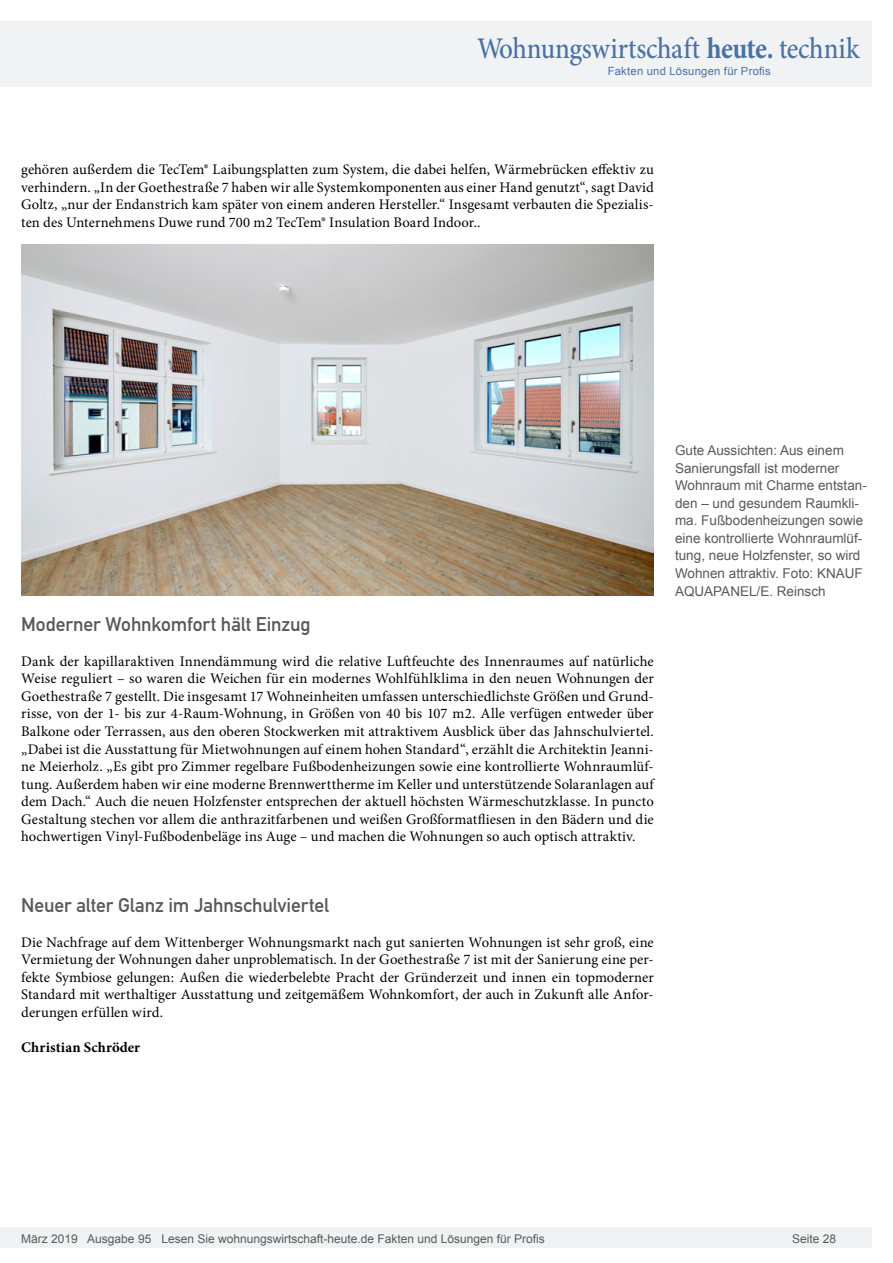
<style>
.page{position:relative;width:893px;height:1263px;background:#fff}
.page>*{position:absolute;margin:0;border:0;box-sizing:border-box;transform-origin:0 0}
.t1{font:500 30px "Minion Pro";letter-spacing:-.01em;color:#4973a3;scale:.9 1}
.t2{font:19.5px "DIN Mittelschrift";letter-spacing:-.005em;color:#595959}
.t3{font:14.7px/17.5px "Minion Pro";letter-spacing:.005em;color:#000;text-align:justify}
.t4{font:700 14.7px "Minion Pro";letter-spacing:.01em;color:#000}
.t5{font:13.5px/17.5px "Arial";color:#595959}
.t6{font:12px "Arial";color:#595959}
.t7{font:11.25px "Arial";letter-spacing:.025em;color:#4973a3}
.s1{font-weight:700}
</style>
<div class="page">
<div style="left:0;top:1227px;width:872px;height:20px;background:#f1f2f3"></div>
<div style="left:0;top:21px;width:872px;height:66px;background:#f1f2f3"></div>
<img style="left:21px;top:244px;width:632px;height:351px">
<h1 class="t1" style="left:477px;top:28px;width:426px">Wohnungswirtschaft <span class="s1">heute.</span> technik</h1>
<p class="t7" style="left:608px;top:63px;width:165px">Fakten und Lösungen für Profis</p>
<p class="t3" style="left:21px;top:161px;width:634px">gehören außerdem die TecTem® Laibungsplatten zum System, die dabei helfen, Wärmebrücken effektiv zu verhindern. „In der Goethestraße 7 haben wir alle Systemkomponenten aus einer Hand genutzt“, sagt David Goltz, „nur der Endanstrich kam später von einem anderen Hersteller.“ Insgesamt verbauten die Spezialis&shy;ten des Unternehmens Duwe rund 700 m2 TecTem® Insulation Board Indoor..</p>
<h2 class="t2" style="left:21px;top:612px;width:291px">Moderner Wohnkomfort hält Einzug</h2>
<p class="t3" style="left:21px;top:652px;width:634px">Dank der kapillaraktiven Innendämmung wird die relative Luftfeuchte des Innenraumes auf natürliche Weise reguliert – so waren die Weichen für ein modernes Wohlfühlklima in den neuen Wohnungen der Goethestraße 7 gestellt. Die insgesamt 17 Wohneinheiten umfassen unterschiedlichste Größen und Grund&shy;risse, von der 1- bis zur 4-Raum-Wohnung, in Größen von 40 bis 107 m2. Alle verfügen entweder über Balkone oder Terrassen, aus den oberen Stockwerken mit attraktivem Ausblick über das Jahnschulviertel. „Dabei ist die Ausstattung für Mietwohnungen auf einem hohen Standard“, erzählt die Architektin Jeanni&shy;ne Meierholz. „Es gibt pro Zimmer regelbare Fußbodenheizungen sowie eine kontrollierte Wohnraumlüf&shy;tung. Außerdem haben wir eine moderne Brennwerttherme im Keller und unterstützende Solaranlagen auf dem Dach.“ Auch die neuen Holzfenster entsprechen der aktuell höchsten Wärmeschutzklasse. In puncto Gestaltung stechen vor allem die anthrazitfarbenen und weißen Großformatfliesen in den Bädern und die hochwertigen Vinyl-Fußbodenbeläge ins Auge – und machen die Wohnungen so auch optisch attraktiv.</p>
<p class="t5" style="left:675px;top:442px;width:193px">Gute Aussichten: Aus einem<br>Sanierungsfall ist moderner<br>Wohnraum mit Charme entstan&shy;den – und gesundem Raumkli&shy;ma. Fußbodenheizungen sowie eine kontrollierte Wohnraumlüf&shy;tung, neue Holzfenster, so wird<br>Wohnen attraktiv. Foto: KNAUF<br>AQUAPANEL/E. Reinsch</p>
<h2 class="t2" style="left:21px;top:893px;width:309px">Neuer alter Glanz im Jahnschulviertel</h2>
<p class="t3" style="left:21px;top:933px;width:634px">Die Nachfrage auf dem Wittenberger Wohnungsmarkt nach gut sanierten Wohnungen ist sehr groß, eine Vermietung der Wohnungen daher unproblematisch. In der Goethestraße 7 ist mit der Sanierung eine per&shy;fekte Symbiose gelungen: Außen die wiederbelebte Pracht der Gründerzeit und innen ein topmoderner Standard mit werthaltiger Ausstattung und zeitgemäßem Wohnkomfort, der auch in Zukunft alle Anfor&shy;derungen erfüllen wird.</p>
<p class="t4" style="left:21px;top:1037px;width:120px">Christian Schröder</p>
<p class="t6" style="left:21px;top:1230px;width:525px">März 2019 Ausgabe 95 Lesen Sie wohnungswirtschaft-heute.de Fakten und Lösungen für Profis</p>
<p class="t6" style="left:792px;top:1231px;width:46px">Seite 28</p>
</div>
